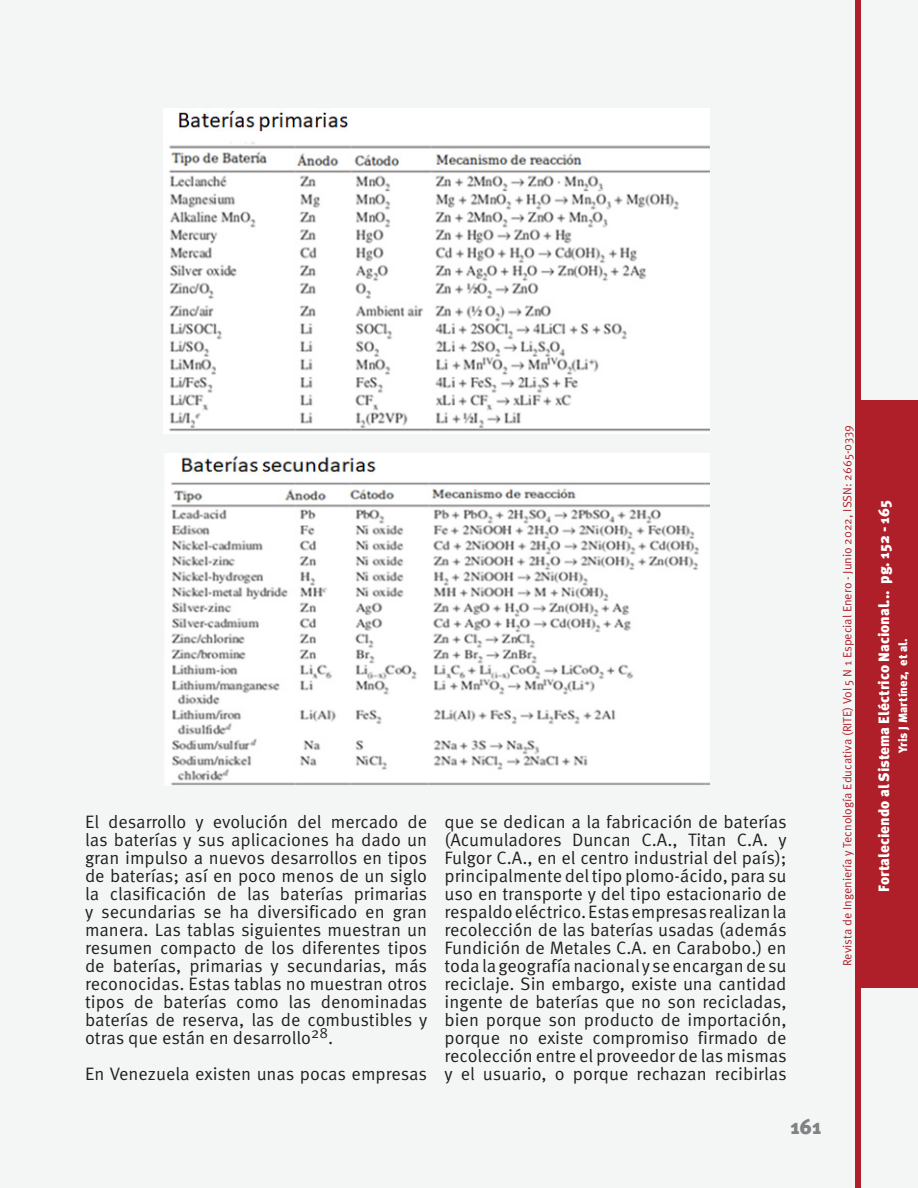
<style>
.page{position:relative;width:918px;height:1188px;background:#f4f6f6}
.page>*{position:absolute;margin:0;border:0;box-sizing:border-box;transform-origin:0 0}
.t1{font:900 21px "Meta Pro";color:#808285}
.txt{font:18px/18px "Meta Pro";letter-spacing:-.005em;color:#231f20;text-align:justify}
.t2{font:900 15px "Meta Pro";color:#fff}
.t3{font:12px "Meta Pro";color:#af1f29}
.t4{font:900 12px "Meta Pro";color:#fff}
.s1{color:#b11f28}
.s2{color:#b01f29}
</style>
<div class="page">
<div style="left:859px;top:400px;width:59px;height:588px;background:#af1f29"></div>
<div style="left:855px;top:0;width:5px;height:1188px;background:#af1f29"></div>
<img style="left:163px;top:108px;width:547px;height:325px">
<img style="left:166px;top:453px;width:544px;height:332px">
<p class="txt" style="left:85px;top:813px;width:344px">El desarrollo y evolución del mercado de las baterías y sus aplicaciones ha dado un gran impulso a nuevos desarrollos en tipos de baterías; así en poco menos de un siglo la clasificación de las baterías primarias y secundarias se ha diversificado en gran manera. Las tablas siguientes muestran un resumen compacto de los diferentes tipos de baterías, primarias y secundarias, más reconocidas. Estas tablas no muestran otros tipos de baterías como las denominadas baterías de reserva, las de combustibles y otras que están en desarrollo<sup>28</sup>.</p>
<p class="txt" style="left:85px;top:1065px;width:344px">En Venezuela existen unas pocas empresas</p>
<p class="txt" style="left:445px;top:813px;width:344px">que se dedican a la fabricación de baterías (Acumuladores Duncan C.A., Titan C.A. y Fulgor C.A., en el centro industrial del país); principalmente del tipo plomo-ácido, para su uso en transporte y del tipo estacionario de respaldo eléctrico. Estas empresas realizan la recolección de las baterías usadas (además Fundición de Metales C.A. en Carabobo.) en toda la geografía nacional y se encargan de su reciclaje. Sin embargo, existe una cantidad ingente de baterías que no son recicladas, bien porque son producto de importación, porque no existe compromiso firmado de recolección entre el proveedor de las mismas y el usuario, o porque rechazan recibirlas</p>
<p class="t1" style="left:790px;top:1113px;width:32px">161</p>
<p class="t3" style="left:840px;top:966px;width:543px;rotate:-90deg">Revista de Ingeniería y Tecnología Educativa (RITE) <span class="s1">Vol 5 N 1 Especial Enero - Junio</span> <span class="s2">2022</span>, ISSN: 2665-0339</p>
<p class="t2" style="left:875px;top:892px;width:393px;rotate:-90deg">Fortaleciendo al Sistema Eléctrico Nacional... pg. 152 - 165</p>
<p class="t4" style="left:895px;top:753px;width:116px;rotate:-90deg">Yris J Martínez, et al.</p>
</div>
